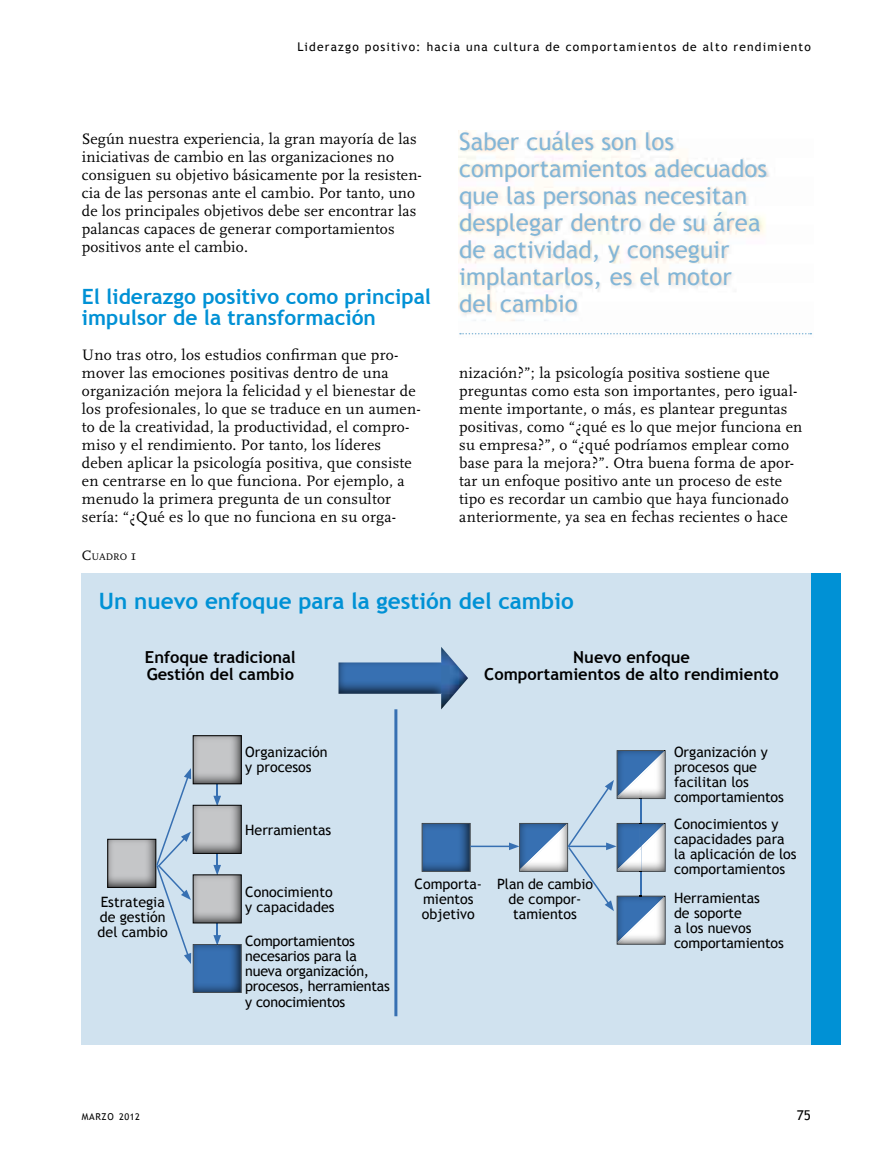
<style>
.page{position:relative;width:893px;height:1170px;background:#fff}
.page>*{position:absolute;margin:0;border:0;box-sizing:border-box;transform-origin:0 0}
.t1{font:24px/27px "Trebuchet MS";color:#83b6d7}
.t2{font:700 22.5px "Trebuchet MS";color:#0091d5}
.t3{font:700 21px/21px "Trebuchet MS";color:#0091d5}
.t4{font:700 16.5px/16.5px "Trebuchet MS";color:#000}
.t5{font:15.75px/18px "Scala";letter-spacing:.015em;color:#000}
.t6{font:14.25px/15px "Trebuchet MS";color:#000}
.t7{font:13.5px "Trebuchet MS";color:#000}
.t8{font:12px "Trebuchet MS";letter-spacing:.1em;color:#000}
.t9{font:10.05px "Scala";color:#000}
.t10{font:9.45px "Trebuchet MS";letter-spacing:.07em;color:#000}
.s1{font-size:14.25px}
.s2{font-size:9.15px}
</style>
<div class="page">
<img style="left:458px;top:130px;width:354px;height:205px">
<svg style="left:460px;top:333px;width:351px;height:1px"></svg>
<div style="left:800px;top:573px;width:41px;height:471px;background:#0091d5"></div>
<div style="left:82px;top:573px;width:729px;height:471px;background:#d0e2ef"></div>
<img style="left:423px;top:823px;width:48px;height:48px">
<img style="left:422px;top:823px;width:1px;height:48px">
<img style="left:519px;top:823px;width:47px;height:48px">
<img style="left:520px;top:825px;width:46px;height:47px">
<img style="left:109px;top:840px;width:45px;height:45px">
<div style="left:107px;top:838px;width:49px;height:49px;border:1px solid #000"></div>
<hr style="left:470px;top:845px;width:41px;height:2px;background:#3770b2">
<svg style="left:509px;top:842px;width:10px;height:8px"></svg>
<img style="left:195px;top:737px;width:45px;height:45px">
<div style="left:193px;top:735px;width:49px;height:49px;border:1px solid #000"></div>
<img style="left:195px;top:806px;width:45px;height:45px">
<svg style="left:213px;top:784px;width:8px;height:20px"></svg>
<div style="left:193px;top:804px;width:49px;height:49px;border:1px solid #000"></div>
<img style="left:195px;top:876px;width:45px;height:45px">
<svg style="left:213px;top:853px;width:8px;height:21px"></svg>
<div style="left:193px;top:874px;width:49px;height:49px;border:1px solid #000"></div>
<img style="left:241px;top:944px;width:1px;height:48px">
<img style="left:193px;top:944px;width:48px;height:48px">
<svg style="left:213px;top:923px;width:8px;height:22px"></svg>
<svg style="left:155px;top:768px;width:36px;height:195px"></svg>
<img style="left:338px;top:662px;width:103px;height:31px">
<img style="left:441px;top:647px;width:27px;height:62px">
<hr style="left:394px;top:709px;width:3px;height:307px;background:#3770b2">
<hr style="left:640px;top:790px;width:1px;height:109px;background:#3770b2">
<img style="left:618px;top:822px;width:48px;height:49px">
<img style="left:618px;top:825px;width:47px;height:47px">
<svg style="left:640px;top:823px;width:1px;height:49px"></svg>
<img style="left:617px;top:750px;width:49px;height:49px">
<img style="left:617px;top:752px;width:48px;height:47px">
<svg style="left:566px;top:779px;width:52px;height:132px"></svg>
<img style="left:617px;top:895px;width:49px;height:49px">
<img style="left:617px;top:897px;width:48px;height:46px">
<img style="left:618px;top:943px;width:47px;height:1px">
<p class="t8" style="left:297px;top:39px;width:515px">Liderazgo positivo: hacia una cultura de comportamientos de alto rendimiento</p>
<p class="t5" style="left:82px;top:130px;width:342px">Según nuestra experiencia, la gran mayoría de las iniciativas de cambio en las organizaciones no consiguen su objetivo básicamente por la resisten&shy;cia de las personas ante el cambio. Por tanto, uno de los principales objetivos debe ser encontrar las palancas capaces de generar comportamientos positivos ante el cambio.</p>
<h3 class="t3" style="left:82px;top:286px;width:351px">El liderazgo positivo como principal impulsor de la transformación</h3>
<p class="t5" style="left:82px;top:346px;width:340px">Uno tras otro, los estudios confirman que pro&shy;mover las emociones positivas dentro de una organización mejora la felicidad y el bienestar de los profesionales, lo que se traduce en un aumen&shy;to de la creatividad, la productividad, el compro&shy;miso y el rendimiento. Por tanto, los líderes deben aplicar la psicología positiva, que consiste en centrarse en lo que funciona. Por ejemplo, a menudo la primera pregunta de un consultor sería: “¿Qué es lo que no funciona en su orga-</p>
<h1 class="t1" style="left:459px;top:128px;width:309px">Saber cuáles son los comportamientos adecuados que las personas necesitan desplegar dentro de su área de actividad, y conseguir implantarlos, es el motor del cambio</h1>
<p class="t5" style="left:459px;top:364px;width:345px">nización?”; la psicología positiva sostiene que preguntas como esta son importantes, pero igual&shy;mente importante, o más, es plantear preguntas positivas, como “¿qué es lo que mejor funciona en su empresa?”, o “¿qué podríamos emplear como base para la mejora?”. Otra buena forma de apor&shy;tar un enfoque positivo ante un proceso de este tipo es recordar un cambio que haya funcionado anteriormente, ya sea en fechas recientes o hace</p>
<p class="t9" style="left:82px;top:551px;width:56px"><span class="s1">C</span>UADRO <span class="s1">1</span></p>
<h2 class="t2" style="left:99px;top:587px;width:476px">Un nuevo enfoque para la gestión del cambio</h2>
<p class="t4" style="left:145px;top:649px;width:152px">Enfoque tradicional<br>Gestión del cambio</p>
<p class="t4" style="left:484px;top:649px;width:296px;text-align:center">Nuevo enfoque<br>Comportamientos de alto rendimiento</p>
<p class="t6" style="left:98px;top:894px;width:72px">Estrategia de gestión del cambio</p>
<p class="t6" style="left:245px;top:744px;width:84px">Organización y procesos</p>
<p class="t6" style="left:674px;top:744px;width:111px">Organización y procesos que facilitan los comportamientos</p>
<p class="t6" style="left:674px;top:816px;width:124px">Conocimientos y capacidades para la aplicación de los comportamientos</p>
<p class="t6" style="left:674px;top:890px;width:111px">Herramientas<br>de soporte<br>a los nuevos comportamientos</p>
<p class="t6" style="left:245px;top:822px;width:87px">Herramientas</p>
<p class="t6" style="left:415px;top:876px;width:69px;text-align:center">Comporta&shy;mientos objetivo</p>
<p class="t6" style="left:497px;top:876px;width:97px;text-align:center">Plan de cambio de compor&shy;tamientos</p>
<p class="t6" style="left:245px;top:884px;width:91px">Conocimiento y capacidades</p>
<p class="t6" style="left:245px;top:934px;width:146px">Comportamientos necesarios para la nueva organización, procesos, herramientas y conocimientos</p>
<p class="t10" style="left:82px;top:1110px;width:60px">MARZO <span class="s2">2012</span></p>
<p class="t7" style="left:797px;top:1107px;width:16px">75</p>
</div>
